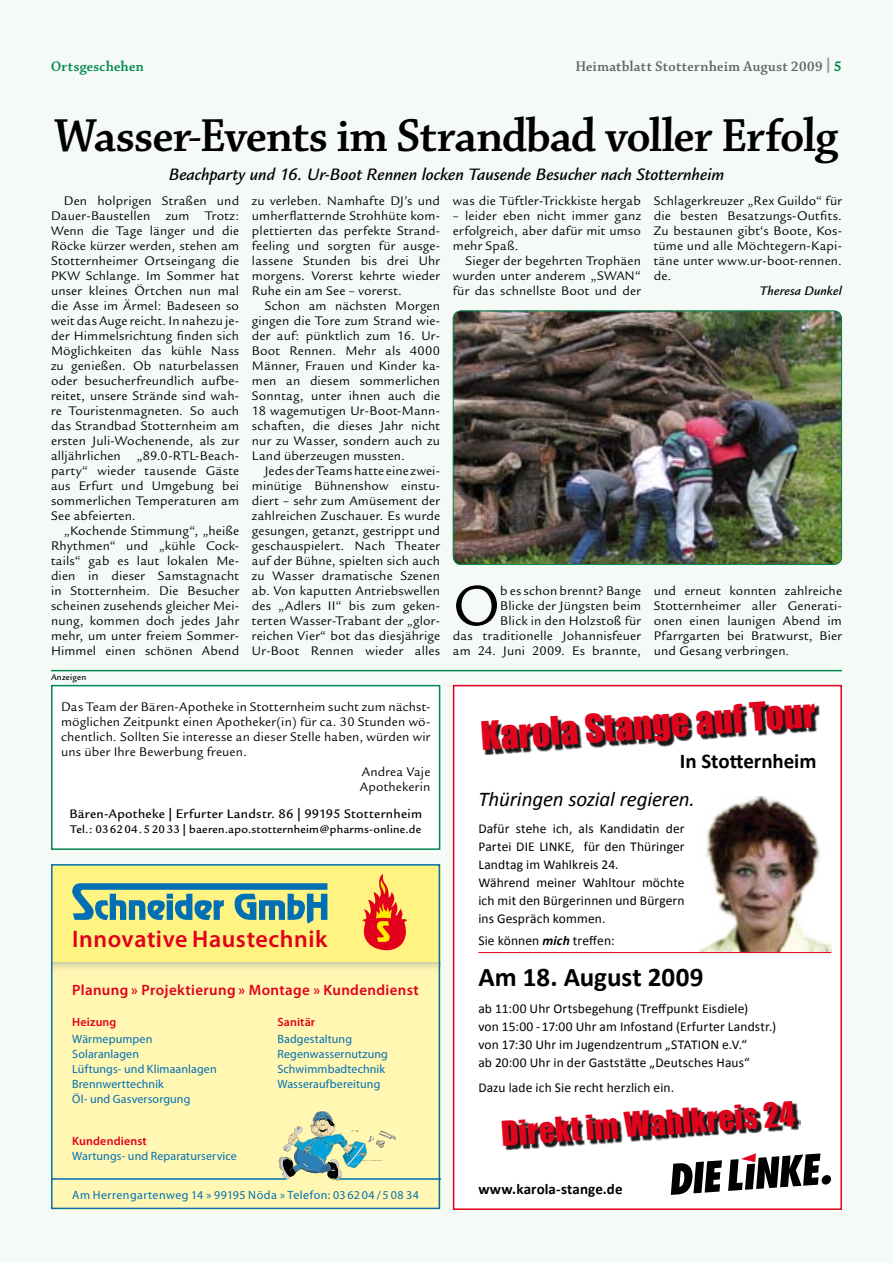
<style>
.page{position:relative;width:893px;height:1263px;background:#f5faf6}
.page>*{position:absolute;margin:0;border:0;box-sizing:border-box;transform-origin:0 0}
.t1{font:60.75px "Legacy Sans";color:#000}
.t2{font:49.5px "Chaparral Pro Semibold Disp";letter-spacing:-.01em;color:#000}
.t3{font:36px "Impact";color:#e0041d}
.t4{font:31.5px "Impact";color:#e0041d}
.t5{font:700 27px "Calibri";color:#000}
.t6{font:600 24px "Myriad Pro";letter-spacing:.025em;color:#e2001a}
.t7{font:italic 21px "Calibri";letter-spacing:-.01em;color:#000}
.t8{font:700 21px "Calibri";letter-spacing:-.005em;color:#000}
.t9{font:italic 500 18px "Legacy Sans";color:#000}
.t10{font:600 15px "Myriad Pro";letter-spacing:.025em;color:#e2001a}
.t11{font:15px "Chaparral Pro Semibold Disp";letter-spacing:.03em;color:#646567}
.t12{font:700 15px "Calibri";letter-spacing:.01em;color:#000}
.t13{font:15px "Chaparral Pro Semibold Disp";letter-spacing:.03em;color:#008854}
.t14{font:13.5px/15px "Legacy Sans";letter-spacing:.015em;color:#000;text-align:justify}
.t15{font:13.5px/18px "Calibri";letter-spacing:.005em;color:#000}
.t16{font:500 13.5px "Legacy Sans";letter-spacing:.025em;color:#000}
.t17{font:italic 500 13.5px "Legacy Sans";letter-spacing:.01em;color:#000}
.t18{font:12px/15px "Myriad Pro";letter-spacing:.01em;color:#006fb4}
.t19{font:500 12px "Legacy Sans";letter-spacing:.02em;color:#000}
.t20{font:12px "Myriad Pro";letter-spacing:.04em;color:#006fb4}
.t21{font:600 12px "Myriad Pro";letter-spacing:.01em;color:#e2001a}
.t22{font:500 9px "Legacy Sans";letter-spacing:.03em;color:#000}
.s1{font-family:"Legacy Sans";font-weight:700;color:#9c9d9f}
.s2{font-weight:700;font-style:italic}
</style>
<div class="page">
<div style="left:454px;top:686px;width:387px;height:523px;background:#fff"></div>
<div style="left:453px;top:685px;width:389px;height:525px;border:2px solid #e0041d"></div>
<svg style="left:656px;top:1153px;width:183px;height:55px"></svg>
<img style="left:699px;top:796px;width:132px;height:156px">
<div style="left:503px;top:1102px;width:297px;height:49px;background:#000;opacity:.9"></div>
<div style="left:483px;top:703px;width:337px;height:52px;background:#000;opacity:.9"></div>
<hr style="left:478px;top:952px;width:353px;height:1px;background:#e0041d">
<div style="left:52px;top:686px;width:388px;height:163px;background:#fff"></div>
<div style="left:51px;top:685px;width:389px;height:165px;border:2px solid #008854"></div>
<hr style="left:51px;top:670px;width:791px;height:1px;background:#008854">
<div style="left:51px;top:864px;width:389px;height:345px;background:#fff7b2"></div>
<hr style="left:51px;top:1178px;width:235px;height:2px;background:#006fb4">
<div style="left:51px;top:864px;width:389px;height:98px;background:#fff381"></div>
<hr style="left:339px;top:1178px;width:101px;height:2px;background:#006fb4">
<svg style="left:279px;top:1111px;width:117px;height:69px"></svg>
<svg style="left:362px;top:874px;width:46px;height:77px"></svg>
<svg style="left:72px;top:883px;width:255px;height:40px"></svg>
<div style="left:51px;top:864px;width:389px;height:345px;border:2px solid #056fb2"></div>
<img style="left:453px;top:311px;width:389px;height:254px;border-radius:9px">
<div style="left:453px;top:311px;width:389px;height:254px;border:1px solid #008854;border-radius:8px"></div>
<p class="t13" style="left:51px;top:58px;width:94px">Ortsgeschehen</p>
<p class="t11" style="left:576px;top:58px;width:258px">Heimatblatt Stotternheim August 2009 <span class="s1">|</span></p>
<h2 class="t2" style="left:55px;top:110px;width:784px">Wasser-Events im Strandbad voller Erfolg</h2>
<h3 class="t9" style="left:169px;top:164px;width:557px">Beachparty und 16. Ur-Boot Rennen locken Tausende Besucher nach Stotternheim</h3>
<p class="t14" style="left:51px;top:193px;width:190px;text-indent:13px">Den holprigen Straßen und Dauer-Baustellen zum Trotz:<br>Wenn die Tage länger und die Röcke kürzer werden, stehen am Stotternheimer Ortseingang die PKW Schlange. Im Sommer hat unser kleines Örtchen nun mal die Asse im Ärmel: Badeseen so weit das Auge reicht. In nahezu je&shy;der Himmelsrichtung finden sich Möglichkeiten das kühle Nass zu genießen. Ob naturbelassen oder besucherfreundlich aufbe&shy;reitet, unsere Strände sind wah&shy;re Touristenmagneten. So auch das Strandbad Stotternheim am ersten Juli-Wochenende, als zur alljährlichen „89.0-RTL-Beach&shy;party“ wieder tausende Gäste aus Erfurt und Umgebung bei sommerlichen Temperaturen am See abfeierten.</p>
<p class="t14" style="left:51px;top:523px;width:190px;text-indent:13px">„Kochende Stimmung“, „heiße Rhythmen“ und „kühle Cock&shy;tails“ gab es laut lokalen Me&shy;dien in dieser Samstagnacht in Stotternheim. Die Besucher scheinen zusehends gleicher Mei&shy;nung, kommen doch jedes Jahr mehr, um unter freiem Sommer-Himmel einen schönen Abend</p>
<p class="t22" style="left:51px;top:672px;width:37px">Anzeigen</p>
<p class="t14" style="left:252px;top:193px;width:190px">zu verleben. Namhafte DJ’s und umherflatternde Strohhüte kom&shy;plettierten das perfekte Strand&shy;feeling und sorgten für ausge&shy;lassene Stunden bis drei Uhr morgens. Vorerst kehrte wieder Ruhe ein am See – vorerst.</p>
<p class="t14" style="left:252px;top:298px;width:190px;text-indent:13px">Schon am nächsten Morgen gingen die Tore zum Strand wie&shy;der auf: pünktlich zum 16. Ur-Boot Rennen. Mehr als 4000<br>Männer, Frauen und Kinder ka&shy;men an diesem sommerlichen Sonntag, unter ihnen auch die 18 wagemutigen Ur-Boot-Mann&shy;schaften, die dieses Jahr nicht nur zu Wasser, sondern auch zu Land überzeugen mussten.</p>
<p class="t14" style="left:252px;top:463px;width:190px;text-indent:13px">Jedes der Teams hatte eine zwei&shy;minütige Bühnenshow einstu&shy;diert – sehr zum Amüsement der zahlreichen Zuschauer. Es wurde gesungen, getanzt, gestrippt und geschauspielert. Nach Theater auf der Bühne, spielten sich auch zu Wasser dramatische Szenen ab. Von kaputten Antriebswellen des „Adlers II“ bis zum geken&shy;terten Wasser-Trabant der „glor&shy;reichen Vier“ bot das diesjährige Ur-Boot Rennen wieder alles</p>
<p class="t14" style="left:61px;top:700px;width:371px">Das Team der Bären-Apotheke in Stotternheim sucht zum nächst&shy;möglichen Zeitpunkt einen Apotheker(in) für ca. 30 Stunden wö&shy;chentlich. Sollten Sie interesse an dieser Stelle haben, würden wir uns über Ihre Bewerbung freuen.</p>
<p class="t14" style="left:360px;top:764px;width:72px">Andrea Vaje<br>Apothekerin</p>
<p class="t16" style="left:69px;top:806px;width:354px">Bären-Apotheke | Erfurter Landstr. 86 | 99195 Stotternheim</p>
<p class="t19" style="left:70px;top:823px;width:352px">Tel.: 0362 04.5 20 33 | baeren.apo.stotternheim@pharms-online.de</p>
<h3 class="t6" style="left:72px;top:923px;width:257px">Innovative Haustechnik</h3>
<p class="t10" style="left:72px;top:981px;width:348px">Planung » Projektierung » Montage » Kundendienst</p>
<p class="t21" style="left:72px;top:1014px;width:46px">Heizung</p>
<p class="t18" style="left:72px;top:1031px;width:146px">Wärmepumpen<br>Solaranlagen<br>Lüftungs- und Klimaanlagen<br>Brennwerttechnik<br>Öl- und Gasversorgung</p>
<p class="t21" style="left:72px;top:1133px;width:76px">Kundendienst</p>
<p class="t18" style="left:72px;top:1148px;width:166px">Wartungs- und Reparaturservice</p>
<p class="t21" style="left:277px;top:1014px;width:39px">Sanitär</p>
<p class="t18" style="left:277px;top:1031px;width:112px">Badgestaltung<br>Regenwassernutzung<br>Schwimmbadtechnik<br>Wasseraufbereitung</p>
<p class="t20" style="left:72px;top:1187px;width:348px">Am Herrengartenweg 14 » 99195 Nöda » Telefon: 036204 /5 08 34</p>
<p class="t14" style="left:453px;top:193px;width:190px">was die Tüftler-Trickkiste hergab</p>
<p class="t14" style="left:453px;top:208px;width:190px">– leider eben nicht immer ganz erfolgreich, aber dafür mit umso mehr Spaß.</p>
<p class="t14" style="left:453px;top:253px;width:190px;text-indent:13px">Sieger der begehrten Trophäen wurden unter anderem „SWAN“ für das schnellste Boot und der</p>
<p class="t14" style="left:654px;top:193px;width:190px">Schlagerkreuzer „Rex Guildo“ für die besten Besatzungs-Outfits.<br>Zu bestaunen gibt‘s Boote, Kos&shy;tüme und alle Möchtegern-Kapi&shy;täne unter www.ur-boot-rennen. de.</p>
<p class="t17" style="left:760px;top:283px;width:84px">Theresa Dunkel</p>
<h1 class="t1" style="left:453px;top:571px;width:49px">O</h1>
<p class="t14" style="left:453px;top:583px;width:190px;text-align:right">b es schon brennt? Bange<br>Blicke der Jüngsten beim<br>Blick in den Holzstoß für<br>das traditionelle Johannisfeuer am 24. Juni 2009. Es brannte,</p>
<p class="t14" style="left:654px;top:583px;width:190px">und erneut konnten zahlreiche Stotternheimer aller Generati&shy;onen einen launigen Abend im Pfarrgarten bei Bratwurst, Bier und Gesang verbringen.</p>
<h3 class="t3" style="left:479px;top:708px;width:337px;rotate:-4deg">Karola Stange auf Tour</h3>
<h3 class="t8" style="left:680px;top:748px;width:138px">In Stotternheim</h3>
<h3 class="t7" style="left:478px;top:786px;width:218px">Thüringen sozial regieren.</h3>
<p class="t15" style="left:478px;top:819px;width:208px">Dafür stehe ich, als Kandidatin der<br>Partei DIE LINKE, für den Thüringer<br>Landtag im Wahlkreis 24.<br>Während meiner Wahltour möchte ich mit den Bürgerinnen und Bürgern ins Gespräch kommen.</p>
<p class="t15" style="left:478px;top:931px;width:138px">Sie können <span class="s2">mich</span> treffen:</p>
<h3 class="t5" style="left:478px;top:960px;width:226px">Am 18. August 2009</h3>
<p class="t15" style="left:478px;top:998px;width:299px">ab 11:00 Uhr Ortsbegehung (Treffpunkt Eisdiele)<br>von 15:00 -17:00 Uhr am Infostand (Erfurter Landstr.) von 17:30 Uhr im Jugendzentrum „STATION e.V.“<br>ab 20:00 Uhr in der Gaststätte „Deutsches Haus“</p>
<p class="t15" style="left:478px;top:1078px;width:197px">Dazu lade ich Sie recht herzlich ein.</p>
<h3 class="t4" style="left:499px;top:1109px;width:296px;rotate:-4deg">Direkt im Wahlkreis 24</h3>
<p class="t12" style="left:478px;top:1179px;width:146px">www.karola-stange.de</p>
</div>
